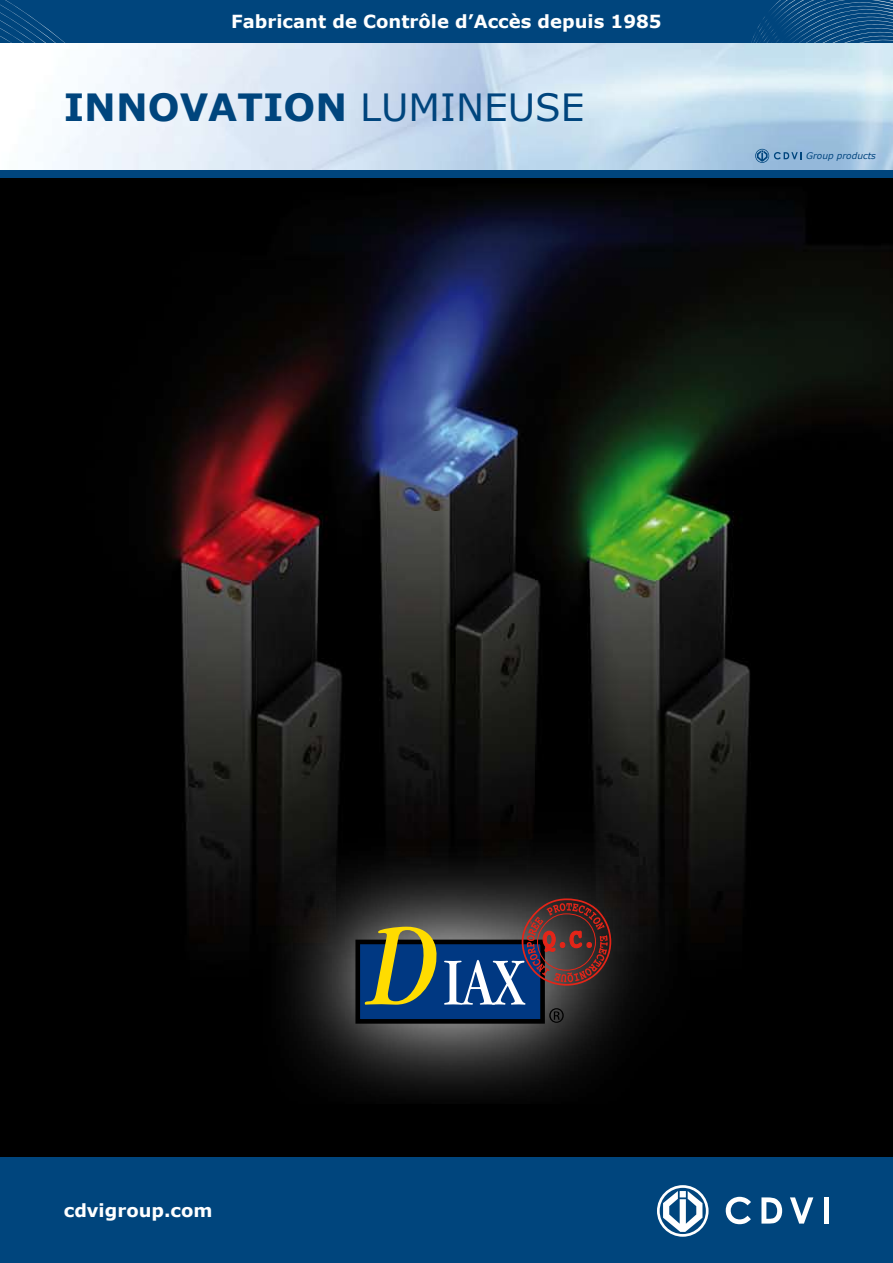
<style>
.page{position:relative;width:893px;height:1263px;background:#fff}
.page>*{position:absolute;margin:0;border:0;box-sizing:border-box;transform-origin:0 0}
.t1{font:700 37.5px "Verdana";color:#00457d}
.t2{font:700 18px "Verdana";color:#fff}
.t3{font:700 15px "Verdana";color:#fff}
.t4{font:italic 9px "Verdana";color:#00457d}
.s1{font-weight:400}
</style>
<div class="page">
<div style="left:0;top:0;width:893px;height:43px;background:#00457d"></div>
<div style="left:0;top:170px;width:893px;height:9px;background:#00457d"></div>
<svg style="left:0;top:0;width:65px;height:43px"></svg>
<svg style="left:751px;top:0;width:142px;height:43px"></svg>
<svg style="left:755px;top:149px;width:47px;height:14px"></svg>
<div style="left:0;top:1157px;width:893px;height:106px;background:#00457d"></div>
<svg style="left:726px;top:1197px;width:25px;height:27px"></svg>
<svg style="left:761px;top:1197px;width:21px;height:26px"></svg>
<svg style="left:790px;top:1197px;width:23px;height:26px"></svg>
<div style="left:824px;top:1197px;width:5px;height:26px;background:#fff"></div>
<svg style="left:657px;top:1185px;width:52px;height:52px"></svg>
<img style="left:0;top:179px;width:893px;height:978px">
<svg style="left:254px;top:797px;width:435px;height:306px;fill:#0c0b0b"></svg>
<div style="left:355px;top:940px;width:190px;height:84px;border:5px solid #000"></div>
<svg style="left:365px;top:898px;width:246px;height:125px"></svg>
<p class="t3" style="left:273px;top:6px;width:349px">Manufacturing Access Control since 1985</p>
<p class="t2" style="left:231px;top:10px;width:432px">Fabricant de Contrôle d’Accès depuis 1985</p>
<h1 class="t1" style="left:64px;top:83px;width:522px">INNOVATION <span class="s1">LUMINEUSE</span></h1>
<p class="t4" style="left:806px;top:150px;width:71px">Group products</p>
<p class="t2" style="left:64px;top:1199px;width:150px">cdvigroup.com</p>
</div>
